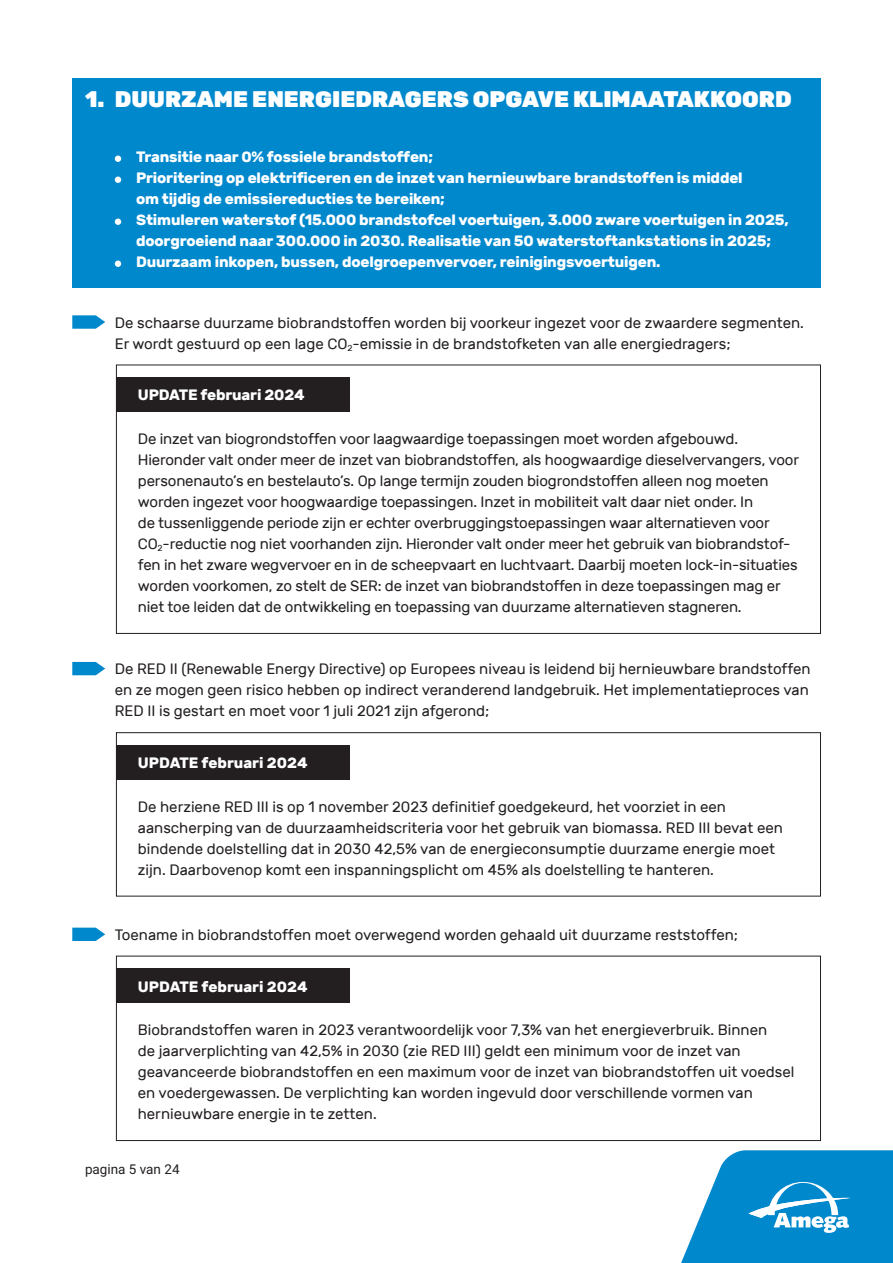
<style>
.page{position:relative;width:893px;height:1263px;background:#fff}
.page>*{position:absolute;margin:0;border:0;box-sizing:border-box;transform-origin:0 0}
.t1{font:900 22.5px "Rubik";color:#fff}
.t2{font:15px/21px "Rubik";letter-spacing:-.005em;color:#231f20}
.t3{font:700 15px/21px "Rubik";letter-spacing:-.01em;color:#fff}
.t4{font:13.5px "Roboto";color:#231f20}
</style>
<div class="page">
<svg style="left:681px;top:1150px;width:212px;height:113px"></svg>
<div style="left:72px;top:79px;width:749px;height:209px;background:#0088cd"></div>
<svg style="left:115px;top:156px;width:6px;height:6px"></svg>
<svg style="left:115px;top:177px;width:6px;height:6px"></svg>
<svg style="left:115px;top:219px;width:6px;height:6px"></svg>
<svg style="left:115px;top:261px;width:6px;height:6px"></svg>
<div style="left:116px;top:378px;width:234px;height:34px;background:#231f20"></div>
<div style="left:116px;top:745px;width:234px;height:34px;background:#231f20"></div>
<div style="left:116px;top:969px;width:234px;height:34px;background:#231f20"></div>
<div style="left:116px;top:365px;width:705px;height:269px;border:1px solid #231f20"></div>
<div style="left:116px;top:732px;width:705px;height:164px;border:1px solid #231f20"></div>
<div style="left:116px;top:956px;width:705px;height:185px;border:1px solid #231f20"></div>
<svg style="left:72px;top:315px;width:33px;height:14px"></svg>
<svg style="left:72px;top:662px;width:33px;height:13px"></svg>
<svg style="left:72px;top:928px;width:33px;height:13px"></svg>
<h1 class="t1" style="left:85px;top:86px;width:708px">1. DUURZAME ENERGIEDRAGERS OPGAVE KLIMAATAKKOORD</h1>
<p class="t3" style="left:136px;top:146px;width:654px">Transitie naar 0% fossiele brandstoffen;<br>Prioritering op elektrificeren en de inzet van hernieuwbare brandstoffen is middel<br>om tijdig de emissiereducties te bereiken;<br>Stimuleren waterstof (15.000 brandstofcel voertuigen, 3.000 zware voertuigen in 2025, doorgroeiend naar 300.000 in 2030. Realisatie van 50 waterstoftankstations in 2025; Duurzaam inkopen, bussen, doelgroepenvervoer, reinigingsvoertuigen.</p>
<p class="t2" style="left:115px;top:312px;width:691px">De schaarse duurzame biobrandstoffen worden bij voorkeur ingezet voor de zwaardere segmenten.<br>Er wordt gestuurd op een lage CO<sub>2</sub>-emissie in de brandstofketen van alle energiedragers;</p>
<p class="t3" style="left:138px;top:385px;width:168px">UPDATE februari 2024</p>
<p class="t2" style="left:138px;top:429px;width:663px">De inzet van biogrondstoffen voor laagwaardige toepassingen moet worden afgebouwd.<br>Hieronder valt onder meer de inzet van biobrandstoffen, als hoogwaardige dieselvervangers, voor personenauto’s en bestelauto’s. Op lange termijn zouden biogrondstoffen alleen nog moeten worden ingezet voor hoogwaardige toepassingen. Inzet in mobiliteit valt daar niet onder. In<br>de tussenliggende periode zijn er echter overbruggingstoepassingen waar alternatieven voor CO<sub>2</sub>-reductie nog niet voorhanden zijn. Hieronder valt onder meer het gebruik van biobrandstof&shy;fen in het zware wegvervoer en in de scheepvaart en luchtvaart. Daarbij moeten lock-in-situaties worden voorkomen, zo stelt de SER: de inzet van biobrandstoffen in deze toepassingen mag er niet toe leiden dat de ontwikkeling en toepassing van duurzame alternatieven stagneren.</p>
<p class="t2" style="left:115px;top:659px;width:697px">De RED II (Renewable Energy Directive) op Europees niveau is leidend bij hernieuwbare brandstoffen en ze mogen geen risico hebben op indirect veranderend landgebruik. Het implementatieproces van<br>RED II is gestart en moet voor 1 juli 2021 zijn afgerond;</p>
<p class="t3" style="left:138px;top:752px;width:171px">UPDATE februari 2024</p>
<p class="t2" style="left:138px;top:796px;width:646px">De herziene RED III is op 1 november 2023 definitief goedgekeurd, het voorziet in een aanscherping van de duurzaamheidscriteria voor het gebruik van biomassa. RED III bevat een bindende doelstelling dat in 2030 42,5% van de energieconsumptie duurzame energie moet zijn. Daarbovenop komt een inspanningsplicht om 45% als doelstelling te hanteren.</p>
<p class="t2" style="left:115px;top:924px;width:625px">Toename in biobrandstoffen moet overwegend worden gehaald uit duurzame reststoffen;</p>
<p class="t3" style="left:138px;top:976px;width:171px">UPDATE februari 2024</p>
<p class="t2" style="left:138px;top:1020px;width:658px">Biobrandstoffen waren in 2023 verantwoordelijk voor 7,3% van het energieverbruik. Binnen<br>de jaarverplichting van 42,5% in 2030 (zie RED III) geldt een minimum voor de inzet van geavanceerde biobrandstoffen en een maximum voor de inzet van biobrandstoffen uit voedsel en voedergewassen. De verplichting kan worden ingevuld door verschillende vormen van hernieuwbare energie in te zetten.</p>
<p class="t4" style="left:85px;top:1159px;width:96px">pagina 5 van 24</p>
</div>
